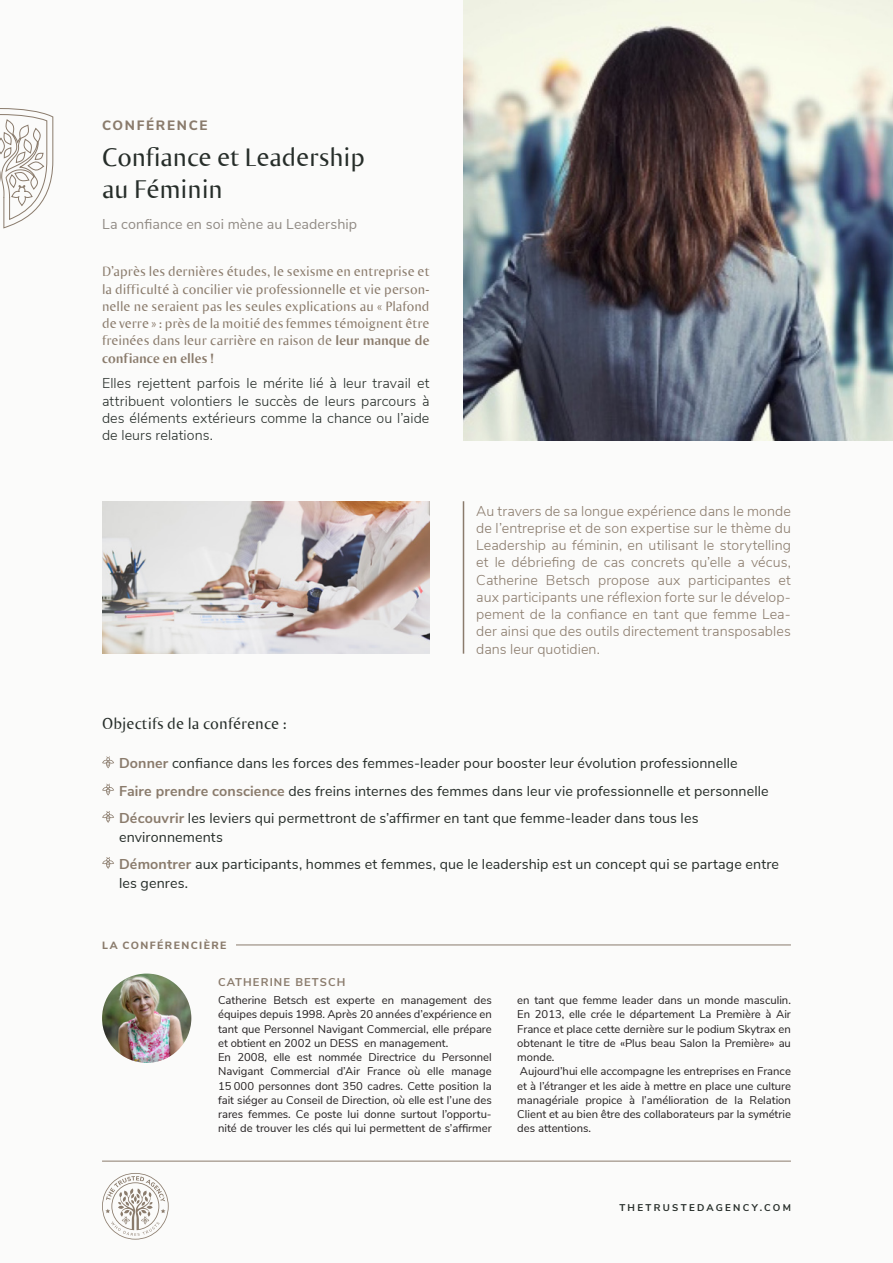
<style>
.page{position:relative;width:893px;height:1263px;background:#fbfbfa}
.page>*{position:absolute;margin:0;border:0;box-sizing:border-box;transform-origin:0 0}
.t1{font:27px "Ogirema";color:#262d29}
.t2{font:16.5px "Ogirema";letter-spacing:.01em;color:#262d29}
.texte_courant_OK{font:14.25px/18.8px "Nunito Sans";letter-spacing:.01em;color:#262d29}
.texte_courant_OK-2{font:300 14.25px/17.2px "Nunito Sans";letter-spacing:.005em;color:#8a7b6c;text-align:justify}
.texte_courant_OK-3{font:14.25px/17.2px "Ogirema";letter-spacing:.005em;color:#8a7b6c;text-align:justify}
.texte_courant_OK-4{font:300 14.25px/17.2px "Nunito Sans";letter-spacing:.005em;color:#262d29;text-align:justify}
.texte_courant_OK-5{font:14.25px "Nunito Sans";letter-spacing:.005em;color:#918b85}
.texte_courant_OK-6{font:800 13.5px "Nunito Sans";letter-spacing:.12em;color:#8a7b6c}
.texte_courant_OK-7{font:11.25px/14.2px "Nunito Sans";color:#231f20;text-align:justify}
.texte_courant_OK-8{font:700 11.25px "Nunito Sans";letter-spacing:.1em;color:#8a7b6c}
.texte_courant_OK-9{font:800 10.5px "Nunito Sans";letter-spacing:.135em;color:#8a7b6c}
.t3{font:700 9.75px "Nunito Sans";letter-spacing:.235em;color:#262d29}
.s1{font-weight:700}
.s2{font-weight:700;color:#8a7b6c}
</style>
<div class="page">
<hr style="left:102px;top:1161px;width:689px;height:1px;background:#8a7b6c">
<svg style="left:102px;top:1173px;width:67px;height:66px"></svg>
<svg style="left:0;top:108px;width:53px;height:120px"></svg>
<img style="left:463px;top:0;width:430px;height:440px">
<svg style="left:102px;top:756px;width:12px;height:12px"></svg>
<svg style="left:102px;top:784px;width:12px;height:12px"></svg>
<svg style="left:102px;top:811px;width:12px;height:12px"></svg>
<svg style="left:102px;top:857px;width:12px;height:12px"></svg>
<img style="left:102px;top:973px;width:89px;height:90px;border-radius:45px">
<hr style="left:236px;top:945px;width:555px;height:1px;background:#8a7b6c">
<img style="left:102px;top:501px;width:327px;height:153px">
<hr style="left:463px;top:501px;width:1px;height:153px;background:#8a7b6c">
<p class="texte_courant_OK-6" style="left:102px;top:115px;width:107px">CONFÉRENCE</p>
<p class="t1" style="left:102px;top:140px;width:264px">Confiance et Leadership</p>
<p class="t1" style="left:102px;top:173px;width:122px">au Féminin</p>
<p class="texte_courant_OK-5" style="left:102px;top:214px;width:257px">La confiance en soi mène au Leadership</p>
<p class="texte_courant_OK-3" style="left:102px;top:263px;width:329px">D’après les dernières études, le sexisme en entreprise et la difficulté à concilier vie professionnelle et vie person&shy;nelle ne seraient pas les seules explications au « Plafond de verre » : près de la moitié des femmes témoignent être freinées dans leur carrière en raison de <span class="s1">leur manque de confiance en elles !</span></p>
<p class="texte_courant_OK-4" style="left:102px;top:374px;width:329px">Elles rejettent parfois le mérite lié à leur travail et attribuent volontiers le succès de leurs parcours à des éléments extérieurs comme la chance ou l’aide de leurs relations.</p>
<p class="texte_courant_OK-2" style="left:476px;top:501px;width:316px">Au travers de sa longue expérience dans le monde de l’entreprise et de son expertise sur le thème du Leadership au féminin, en utilisant le storytelling et le débriefing de cas concrets qu’elle a vécus, Catherine Betsch propose aux participantes et aux participants une réflexion forte sur le dévelop&shy;pement de la confiance en tant que femme Lea&shy;der ainsi que des outils directement transposables dans leur quotidien.</p>
<p class="t2" style="left:102px;top:714px;width:186px">Objectifs de la conférence :</p>
<p class="texte_courant_OK" style="left:119px;top:753px;width:620px"><span class="s2">Donner</span> confiance dans les forces des femmes-leader pour booster leur évolution professionnelle</p>
<p class="texte_courant_OK" style="left:119px;top:780px;width:651px"><span class="s2">Faire prendre conscience</span> des freins internes des femmes dans leur vie professionnelle et personnelle</p>
<p class="texte_courant_OK" style="left:119px;top:808px;width:581px"><span class="s2">Découvrir</span> les leviers qui permettront de s’affirmer en tant que femme-leader dans tous les environnements</p>
<p class="texte_courant_OK" style="left:119px;top:854px;width:662px"><span class="s2">Démontrer</span> aux participants, hommes et femmes, que le leadership est un concept qui se partage entre les genres.</p>
<p class="texte_courant_OK-9" style="left:102px;top:937px;width:126px">LA CONFÉRENCIÈRE</p>
<p class="texte_courant_OK-8" style="left:218px;top:973px;width:129px">CATHERINE BETSCH</p>
<p class="texte_courant_OK-7" style="left:218px;top:992px;width:275px">Catherine Betsch est experte en management des équipes depuis 1998. Après 20 années d’expérience en tant que Personnel Navigant Commercial, elle prépare et obtient en 2002 un DESS en management.</p>
<p class="texte_courant_OK-7" style="left:218px;top:1049px;width:275px">En 2008, elle est nommée Directrice du Personnel Navigant Commercial d’Air France où elle manage 15 000 personnes dont 350 cadres. Cette position la fait siéger au Conseil de Direction, où elle est l’une des rares femmes. Ce poste lui donne surtout l’opportu&shy;nité de trouver les clés qui lui permettent de s’affirmer</p>
<p class="texte_courant_OK-7" style="left:517px;top:992px;width:275px">en tant que femme leader dans un monde masculin.<br>En 2013, elle crée le département La Première à Air France et place cette dernière sur le podium Skytrax en obtenant le titre de «Plus beau Salon la Première» au monde.</p>
<p class="texte_courant_OK-7" style="left:517px;top:1063px;width:275px">Aujourd’hui elle accompagne les entreprises en France et à l’étranger et les aide à mettre en place une culture managériale propice à l’amélioration de la Relation Client et au bien être des collaborateurs par la symétrie des attentions.</p>
<p class="t3" style="left:619px;top:1201px;width:173px">THETRUSTEDAGENCY.COM</p>
</div>
